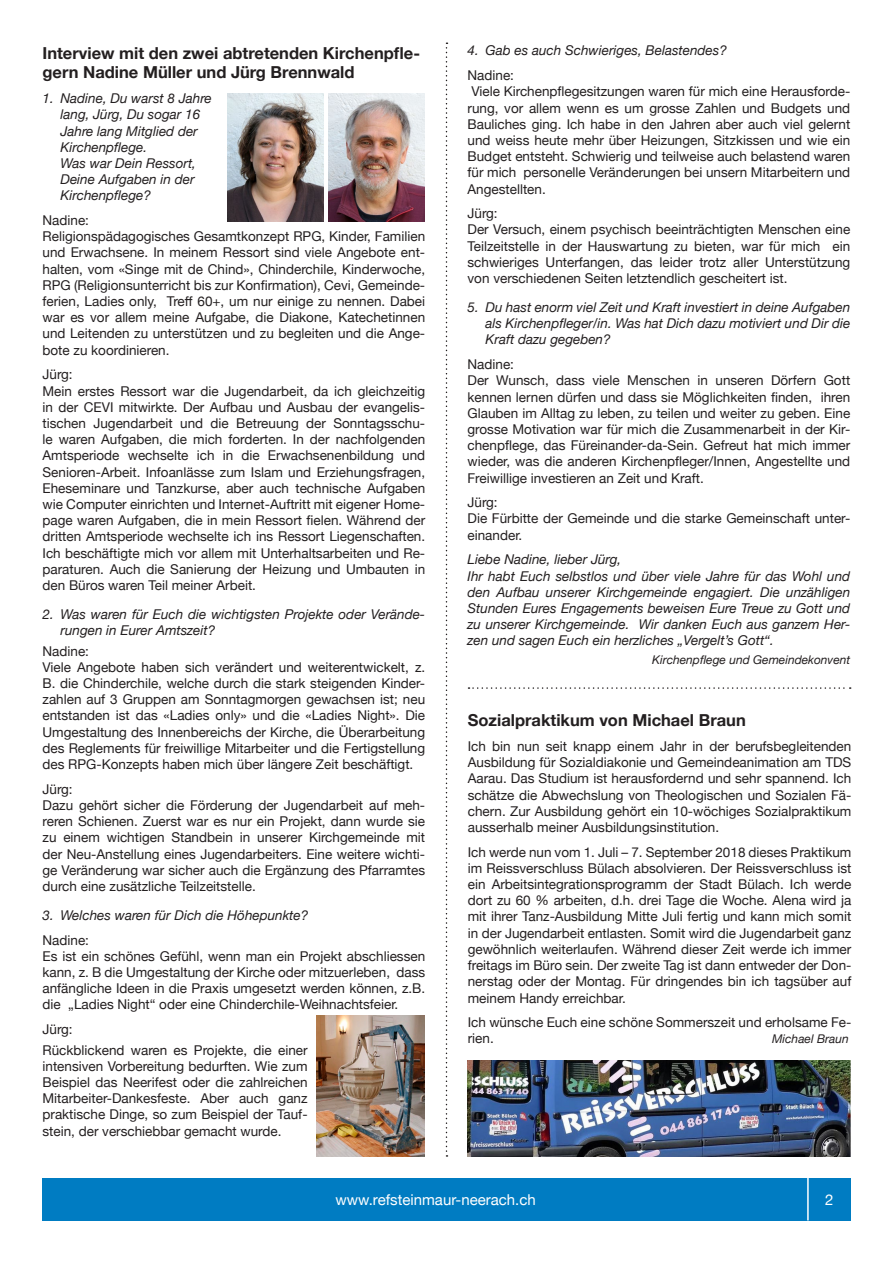
<style>
.page{position:relative;width:893px;height:1263px;background:#fff}
.page>*{position:absolute;margin:0;border:0;box-sizing:border-box;transform-origin:0 0}
.Titel{font:700 16.5px/19.8px "Helvetica Neue";color:#231f20}
.t1{font:15px "Helvetica Neue";color:#fff}
.t2{font:13.5px/16.2px "Helvetica Neue";color:#231f20;text-align:justify}
.t3{font:italic 13.5px/16.2px "Helvetica Neue";color:#231f20;text-align:justify}
.Autor{font:italic 12px "Helvetica Neue";color:#231f20}
</style>
<div class="page">
<svg style="left:446px;top:43px;width:1px;height:1114px"></svg>
<div style="left:43px;top:1178px;width:765px;height:42px;background:#007cc2"></div>
<div style="left:808px;top:1178px;width:42px;height:42px;background:#007cc2"></div>
<hr style="left:807px;top:1178px;width:2px;height:42px;background:#fff">
<svg style="left:468px;top:687px;width:383px;height:2px"></svg>
<img style="left:228px;top:94px;width:95px;height:127px">
<img style="left:329px;top:94px;width:95px;height:127px">
<img style="left:316px;top:1015px;width:108px;height:142px">
<img style="left:468px;top:1060px;width:382px;height:97px">
<p class="Titel" style="left:43px;top:42px;width:379px">Interview mit den zwei abtretenden Kirchenpfle&shy;gern Nadine Müller und Jürg Brennwald</p>
<p class="t3" style="left:61px;top:90px;width:153px;text-align:left;text-indent:-18px">1. Nadine, Du warst 8 Jahre lang, Jürg, Du sogar 16<br>Jahre lang Mitglied der<br>Kirchenpflege.</p>
<p class="t3" style="left:61px;top:154px;width:137px">Was war Dein Ressort, Deine Aufgaben in der Kirchenpflege?</p>
<p class="t2" style="left:43px;top:211px;width:48px">Nadine:</p>
<p class="t2" style="left:43px;top:227px;width:384px">Religionspädagogisches Gesamtkonzept RPG, Kinder, Familien und Erwachsene. In meinem Ressort sind viele Angebote ent&shy;halten, vom «Singe mit de Chind», Chinderchile, Kinderwoche, RPG (Religionsunterricht bis zur Konfirmation), Cevi, Gemeinde&shy;ferien, Ladies only, Treff 60+, um nur einige zu nennen. Dabei war es vor allem meine Aufgabe, die Diakone, Katechetinnen und Leitenden zu unterstützen und zu begleiten und die Ange&shy;bote zu koordinieren.</p>
<p class="t2" style="left:43px;top:365px;width:32px">Jürg:</p>
<p class="t2" style="left:43px;top:382px;width:384px">Mein erstes Ressort war die Jugendarbeit, da ich gleichzeitig in der CEVI mitwirkte. Der Aufbau und Ausbau der evangelis&shy;tischen Jugendarbeit und die Betreuung der Sonntagsschu&shy;le waren Aufgaben, die mich forderten. In der nachfolgenden Amtsperiode wechselte ich in die Erwachsenenbildung und Senioren-Arbeit. Infoanlässe zum Islam und Erziehungsfragen, Eheseminare und Tanzkurse, aber auch technische Aufgaben wie Computer einrichten und Internet-Auftritt mit eigener Home&shy;page waren Aufgaben, die in mein Ressort fielen. Während der dritten Amtsperiode wechselte ich ins Ressort Liegenschaften.<br>Ich beschäftigte mich vor allem mit Unterhaltsarbeiten und Re&shy;paraturen. Auch die Sanierung der Heizung und Umbauten in den Büros waren Teil meiner Arbeit.</p>
<p class="t3" style="left:61px;top:605px;width:366px;text-indent:-18px">2. Was waren für Euch die wichtigsten Projekte oder Verände&shy;rungen in Eurer Amtszeit?</p>
<p class="t2" style="left:43px;top:642px;width:48px">Nadine:</p>
<p class="t2" style="left:43px;top:658px;width:384px">Viele Angebote haben sich verändert und weiterentwickelt, z.<br>B. die Chinderchile, welche durch die stark steigenden Kinder&shy;zahlen auf 3 Gruppen am Sonntagmorgen gewachsen ist; neu entstanden ist das «Ladies only» und die «Ladies Night». Die Umgestaltung des Innenbereichs der Kirche, die Überarbeitung des Reglements für freiwillige Mitarbeiter und die Fertigstellung des RPG-Konzepts haben mich über längere Zeit beschäftigt.</p>
<p class="t2" style="left:43px;top:780px;width:32px">Jürg:</p>
<p class="t2" style="left:43px;top:796px;width:384px">Dazu gehört sicher die Förderung der Jugendarbeit auf meh&shy;reren Schienen. Zuerst war es nur ein Projekt, dann wurde sie zu einem wichtigen Standbein in unserer Kirchgemeinde mit der Neu-Anstellung eines Jugendarbeiters. Eine weitere wichti&shy;ge Veränderung war sicher auch die Ergänzung des Pfarramtes durch eine zusätzliche Teilzeitstelle.</p>
<p class="t3" style="left:43px;top:906px;width:267px">3. Welches waren für Dich die Höhepunkte?</p>
<p class="t2" style="left:43px;top:931px;width:48px">Nadine:</p>
<p class="t2" style="left:43px;top:947px;width:384px">Es ist ein schönes Gefühl, wenn man ein Projekt abschliessen kann, z. B die Umgestaltung der Kirche oder mitzuerleben, dass anfängliche Ideen in die Praxis umgesetzt werden können, z.B. die „Ladies Night“ oder eine Chinderchile-Weihnachtsfeier.</p>
<p class="t2" style="left:43px;top:1020px;width:32px">Jürg:</p>
<p class="t2" style="left:43px;top:1041px;width:267px">Rückblickend waren es Projekte, die einer intensiven Vorbereitung bedurften. Wie zum Beispiel das Neerifest oder die zahlreichen Mitarbeiter-Dankesfeste. Aber auch ganz praktische Dinge, so zum Beispiel der Tauf&shy;stein, der verschiebbar gemacht wurde.</p>
<p class="t3" style="left:468px;top:42px;width:261px">4. Gab es auch Schwieriges, Belastendes?</p>
<p class="t2" style="left:468px;top:66px;width:48px">Nadine:</p>
<p class="t2" style="left:468px;top:82px;width:384px">Viele Kirchenpflegesitzungen waren für mich eine Herausforde&shy;rung, vor allem wenn es um grosse Zahlen und Budgets und Bauliches ging. Ich habe in den Jahren aber auch viel gelernt und weiss heute mehr über Heizungen, Sitzkissen und wie ein Budget entsteht. Schwierig und teilweise auch belastend waren für mich personelle Veränderungen bei unsern Mitarbeitern und Angestellten.</p>
<p class="t2" style="left:468px;top:204px;width:32px">Jürg:</p>
<p class="t2" style="left:468px;top:221px;width:384px">Der Versuch, einem psychisch beeinträchtigten Menschen eine Teilzeitstelle in der Hauswartung zu bieten, war für mich ein schwieriges Unterfangen, das leider trotz aller Unterstützung von verschiedenen Seiten letztendlich gescheitert ist.</p>
<p class="t3" style="left:486px;top:298px;width:366px;text-indent:-18px">5. Du hast enorm viel Zeit und Kraft investiert in deine Aufgaben als Kirchenpfleger/in. Was hat Dich dazu motiviert und Dir die Kraft dazu gegeben?</p>
<p class="t2" style="left:468px;top:355px;width:48px">Nadine:</p>
<p class="t2" style="left:468px;top:371px;width:384px">Der Wunsch, dass viele Menschen in unseren Dörfern Gott kennen lernen dürfen und dass sie Möglichkeiten finden, ihren Glauben im Alltag zu leben, zu teilen und weiter zu geben. Eine grosse Motivation war für mich die Zusammenarbeit in der Kir&shy;chenpflege, das Füreinander-da-Sein. Gefreut hat mich immer wieder, was die anderen Kirchenpfleger/Innen, Angestellte und Freiwillige investieren an Zeit und Kraft.</p>
<p class="t2" style="left:468px;top:493px;width:32px">Jürg:</p>
<p class="t2" style="left:468px;top:510px;width:384px">Die Fürbitte der Gemeinde und die starke Gemeinschaft unter&shy;einander.</p>
<p class="t3" style="left:468px;top:551px;width:155px">Liebe Nadine, lieber Jürg,</p>
<p class="t3" style="left:468px;top:567px;width:384px">Ihr habt Euch selbstlos und über viele Jahre für das Wohl und den Aufbau unserer Kirchgemeinde engagiert. Die unzähligen Stunden Eures Engagements beweisen Eure Treue zu Gott und zu unserer Kirchgemeinde. Wir danken Euch aus ganzem Her&shy;zen und sagen Euch ein herzliches „Vergelt’s Gott“.</p>
<p class="Autor" style="left:652px;top:650px;width:200px">Kirchenpflege und Gemeindekonvent</p>
<p class="Titel" style="left:468px;top:709px;width:280px">Sozialpraktikum von Michael Braun</p>
<p class="t2" style="left:468px;top:737px;width:385px">Ich bin nun seit knapp einem Jahr in der berufsbegleitenden Ausbildung für Sozialdiakonie und Gemeindeanimation am TDS Aarau. Das Studium ist herausfordernd und sehr spannend. Ich schätze die Abwechslung von Theologischen und Sozialen Fä&shy;chern. Zur Ausbildung gehört ein 10-wöchiges Sozialpraktikum ausserhalb meiner Ausbildungsinstitution.</p>
<p class="t2" style="left:468px;top:843px;width:385px">Ich werde nun vom 1. Juli – 7. September 2018 dieses Praktikum im Reissverschluss Bülach absolvieren. Der Reissverschluss ist ein Arbeitsintegrationsprogramm der Stadt Bülach. Ich werde dort zu 60 % arbeiten, d.h. drei Tage die Woche. Alena wird ja mit ihrer Tanz-Ausbildung Mitte Juli fertig und kann mich somit in der Jugendarbeit entlasten. Somit wird die Jugendarbeit ganz gewöhnlich weiterlaufen. Während dieser Zeit werde ich immer freitags im Büro sein. Der zweite Tag ist dann entweder der Don&shy;nerstag oder der Montag. Für dringendes bin ich tagsüber auf meinem Handy erreichbar.</p>
<p class="t2" style="left:468px;top:1013px;width:385px">Ich wünsche Euch eine schöne Sommerszeit und erholsame Fe&shy;rien.</p>
<p class="Autor" style="left:772px;top:1029px;width:78px">Michael Braun</p>
<p class="t1" style="left:335px;top:1187px;width:202px">www.refsteinmaur-neerach.ch</p>
<p class="t1" style="left:825px;top:1187px;width:10px">2</p>
</div>
